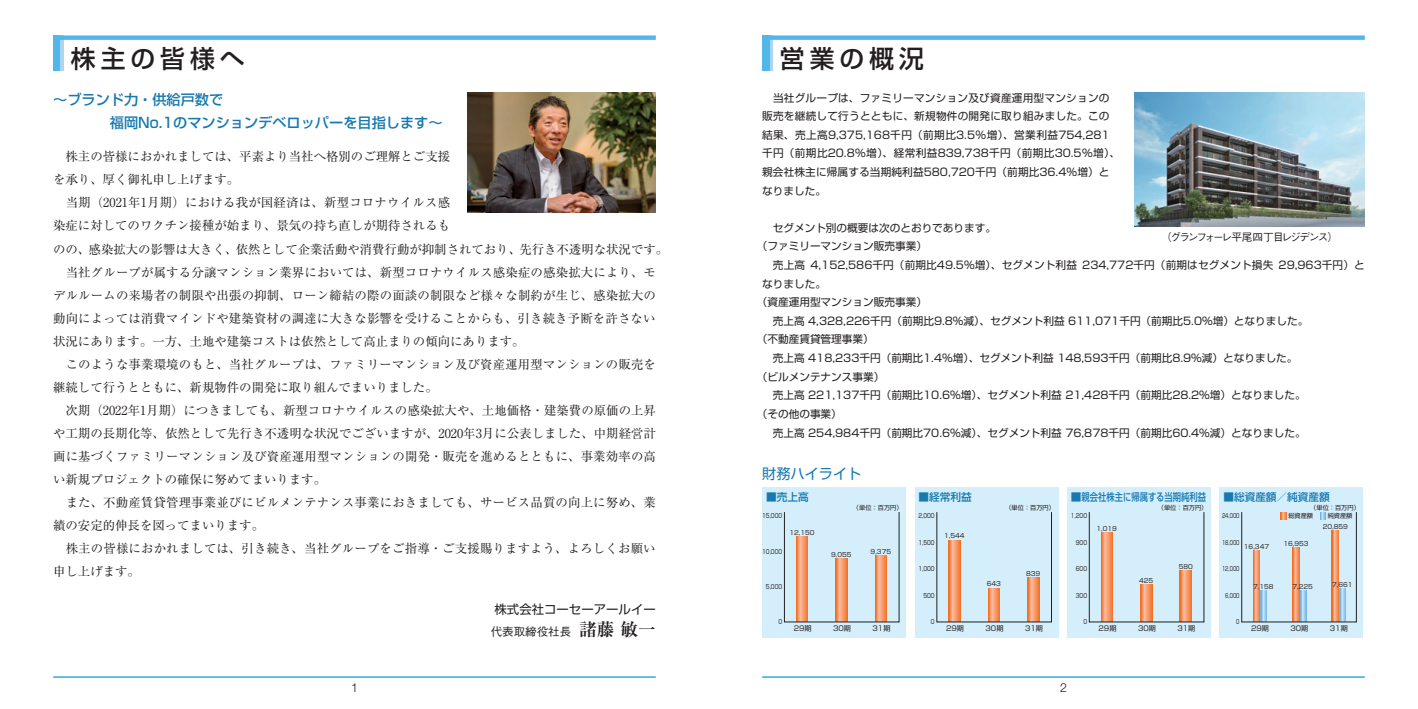
<style>
.page{position:relative;width:1418px;height:709px;background:#fff}
.page>*{position:absolute;margin:0;border:0;box-sizing:border-box;transform-origin:0 0}
.t1{font:500 24.75px "Shin Go Pr 5";letter-spacing:.2em;color:#231f20}
.t2{font:500 14.12px/23px "Shin Go Pr 5";color:#1779b0}
.t3{font:14.12px "Shin Go Pr 5";color:#1779b0}
.t4{font:12.38px/23px "Ryumin Pr 5";letter-spacing:.01em;color:#231f20}
.t5{font:12.38px "Shin Go Pr 5";color:#231f20}
.t6{font:300 12.38px "Helvetica Neue LT Std";color:#231f20}
.t7{font:500 11.5px "Gothic BBB Pr 5";color:#231f20}
.t8{font:10.62px "Shin Go Pr 5";color:#231f20}
.t9{font:10.62px/18.6px "Shin Go Pr 5";letter-spacing:.02em;color:#231f20}
.t10{font:500 10.62px "Shin Go Pr 5";color:#1779b0}
.t11{font:500 10.62px "Gothic BBB Pr 5";letter-spacing:-.155em;color:#231f20}
.t12{font:7.12px "Shin Go Pr 5";color:#231f20}
.t13{font:6.25px "Shin Go Pr 5";color:#231f20}
.t14{font:6.25px "Shin Go Pr 5";color:#231f20;scale:.8 1}
.t15{font:6.25px "Shin Go Pr 5";color:#231f20;scale:.7 1}
.s1{font-family:"Ryumin Pr 5";font-weight:700;font-size:17.75px}
</style>
<div class="page">
<hr style="left:53px;top:676px;width:603px;height:2px;background:#50b7e8">
<hr style="left:762px;top:676px;width:602px;height:2px;background:#50b7e8">
<div style="left:53px;top:35px;width:7px;height:36px;background:#50b7e8"></div>
<hr style="left:60px;top:35px;width:4px;height:36px;background:#aad6f2">
<div style="left:53px;top:35px;width:603px;height:5px;background:#50b7e8"></div>
<hr style="left:769px;top:35px;width:3px;height:36px;background:#aad6f2">
<div style="left:762px;top:35px;width:602px;height:5px;background:#50b7e8"></div>
<div style="left:762px;top:35px;width:7px;height:36px;background:#50b7e8"></div>
<div style="left:762px;top:487px;width:144px;height:151px;background:#d4effb"></div>
<div style="left:915px;top:487px;width:143px;height:151px;background:#d4effb"></div>
<div style="left:1067px;top:487px;width:143px;height:151px;background:#d4effb"></div>
<div style="left:1219px;top:487px;width:143px;height:151px;background:#d4effb"></div>
<svg style="left:948px;top:540px;width:12px;height:80px"></svg>
<svg style="left:1101px;top:532px;width:11px;height:88px"></svg>
<svg style="left:1259px;top:591px;width:7px;height:29px"></svg>
<svg style="left:1253px;top:550px;width:6px;height:70px"></svg>
<svg style="left:796px;top:536px;width:11px;height:84px"></svg>
<svg style="left:988px;top:588px;width:11px;height:32px"></svg>
<svg style="left:1140px;top:584px;width:12px;height:36px"></svg>
<svg style="left:1299px;top:590px;width:7px;height:30px"></svg>
<svg style="left:1292px;top:547px;width:7px;height:73px"></svg>
<svg style="left:835px;top:558px;width:12px;height:62px"></svg>
<svg style="left:1027px;top:577px;width:12px;height:43px"></svg>
<svg style="left:1179px;top:571px;width:12px;height:49px"></svg>
<svg style="left:1338px;top:588px;width:7px;height:32px"></svg>
<svg style="left:1331px;top:530px;width:7px;height:90px"></svg>
<svg style="left:875px;top:556px;width:11px;height:64px"></svg>
<svg style="left:1280px;top:514px;width:6px;height:5px"></svg>
<svg style="left:1320px;top:514px;width:5px;height:5px"></svg>
<img style="left:468px;top:92px;width:188px;height:121px">
<img style="left:1134px;top:92px;width:230px;height:135px">
<h1 class="t1" style="left:71px;top:38px;width:175px">株主の皆様へ</h1>
<h1 class="t1" style="left:780px;top:38px;width:145px">営業の概況</h1>
<p class="t9" style="left:762px;top:87px;width:359px">　当社グループは、ファミリーマンション及び資産運用型マンションの販売を継続して行うとともに、新規物件の開発に取り組みました。この結果、売上高9,375,168千円（前期比3.5％増）、営業利益754,281千円（前期比20.8％増）、経常利益839,738千円（前期比30.5％増）、親会社株主に帰属する当期純利益580,720千円（前期比36.4％増）となりました。</p>
<p class="t8" style="left:762px;top:219px;width:235px">　セグメント別の概要は次のとおりであります。</p>
<p class="t8" style="left:756px;top:238px;width:172px">（ファミリーマンション販売事業）</p>
<p class="t8" style="left:762px;top:256px;width:604px">　売上高 4,152,586千円（前期比49.5％増）、セグメント利益 234,772千円（前期はセグメント損失 29,963千円）と</p>
<p class="t8" style="left:762px;top:275px;width:65px">なりました。</p>
<p class="t8" style="left:756px;top:293px;width:172px">（資産運用型マンション販売事業）</p>
<p class="t8" style="left:762px;top:312px;width:547px">　売上高 4,328,226千円（前期比9.8％減）、セグメント利益 611,071千円（前期比5.0％増）となりました。</p>
<p class="t8" style="left:756px;top:331px;width:118px">（不動産賃貸管理事業）</p>
<p class="t8" style="left:762px;top:349px;width:537px">　売上高 418,233千円（前期比1.4％増）、セグメント利益 148,593千円（前期比8.9％減）となりました。</p>
<p class="t8" style="left:756px;top:368px;width:129px">（ビルメンテナンス事業）</p>
<p class="t8" style="left:762px;top:386px;width:545px">　売上高 221,137千円（前期比10.6％増）、セグメント利益 21,428千円（前期比28.2％増）となりました。</p>
<p class="t8" style="left:756px;top:405px;width:87px">（その他の事業）</p>
<p class="t8" style="left:762px;top:424px;width:545px">　売上高 254,984千円（前期比70.6％減）、セグメント利益 76,878千円（前期比60.4％減）となりました。</p>
<p class="t3" style="left:762px;top:462px;width:101px">財務ハイライト</p>
<p class="t2" style="left:53px;top:86px;width:391px">～ブランド力・供給戸数で<br>　　　　福岡No.1のマンションデベロッパーを目指します～</p>
<p class="t4" style="left:53px;top:144px;width:616px">　株主の皆様におかれましては、平素より当社へ格別のご理解とご支援<br>を承り、厚く御礼申し上げます。<br>　当期（2021年1月期）における我が国経済は、新型コロナウイルス感<br>染症に対してのワクチン接種が始まり、景気の持ち直しが期待されるも<br>のの、感染拡大の影響は大きく、依然として企業活動や消費行動が抑制されており、先行き不透明な状況です。　当社グループが属する分譲マンション業界においては、新型コロナウイルス感染症の感染拡大により、モデルルームの来場者の制限や出張の抑制、ローン締結の際の面談の制限など様々な制約が生じ、感染拡大の動向によっては消費マインドや建築資材の調達に大きな影響を受けることからも、引き続き予断を許さない状況にあります。一方、土地や建築コストは依然として高止まりの傾向にあります。<br>　このような事業環境のもと、当社グループは、ファミリーマンション及び資産運用型マンションの販売を継続して行うとともに、新規物件の開発に取り組んでまいりました。<br>　次期（2022年1月期）につきましても、新型コロナウイルスの感染拡大や、土地価格・建築費の原価の上昇や工期の長期化等、依然として先行き不透明な状況でございますが、2020年3月に公表しました、中期経営計画に基づくファミリーマンション及び資産運用型マンションの開発・販売を進めるとともに、事業効率の高い新規プロジェクトの確保に努めてまいります。<br>　また、不動産賃貸管理事業並びにビルメンテナンス事業におきましても、サービス品質の向上に努め、業績の安定的伸長を図ってまいります。<br>　株主の皆様におかれましては、引き続き、当社グループをご指導・ご支援賜りますよう、よろしくお願い申し上げます。</p>
<p class="t5" style="left:494px;top:599px;width:163px">株式会社コーセーアールイー</p>
<p class="t7" style="left:490px;top:622px;width:167px">代表取締役社長 <span class="s1">諸藤 敏一</span></p>
<p class="t11" style="left:1160px;top:228px;width:179px">（グランフォーレ平尾四丁目レジデンス）</p>
<p class="t10" style="left:766px;top:488px;width:44px">■売上高</p>
<p class="t10" style="left:918px;top:488px;width:55px">■経常利益</p>
<p class="t10" style="left:1070px;top:488px;width:137px">■親会社株主に帰属する当期純利益</p>
<p class="t10" style="left:1223px;top:488px;width:108px">■総資産額／純資産額</p>
<p class="t13" style="left:1288px;top:511px;width:26px">総資産額</p>
<p class="t13" style="left:1327px;top:510px;width:26px">純資産額</p>
<p class="t13" style="left:853px;top:503px;width:51px">（単位：百万円）</p>
<p class="t13" style="left:1005px;top:503px;width:51px">（単位：百万円）</p>
<p class="t13" style="left:1157px;top:503px;width:51px">（単位：百万円）</p>
<p class="t13" style="left:1310px;top:503px;width:51px">（単位：百万円）</p>
<p class="t14" style="left:1070px;top:511px;width:22px">1,200</p>
<p class="t14" style="left:1075px;top:537px;width:16px">900</p>
<p class="t14" style="left:1075px;top:563px;width:16px">600</p>
<p class="t15" style="left:1221px;top:563px;width:27px">12,000</p>
<p class="t15" style="left:1225px;top:590px;width:22px">6,000</p>
<p class="t15" style="left:1221px;top:511px;width:27px">24,000</p>
<p class="t14" style="left:918px;top:511px;width:22px">2,000</p>
<p class="t14" style="left:918px;top:537px;width:22px">1,500</p>
<p class="t14" style="left:918px;top:563px;width:22px">1,000</p>
<p class="t14" style="left:762px;top:511px;width:27px">15,000</p>
<p class="t13" style="left:1322px;top:521px;width:27px">20,859</p>
<p class="t13" style="left:1096px;top:523px;width:22px">1,019</p>
<p class="t13" style="left:789px;top:527px;width:27px">12,150</p>
<p class="t13" style="left:944px;top:531px;width:22px">1,544</p>
<p class="t15" style="left:1221px;top:537px;width:27px">18,000</p>
<p class="t13" style="left:1283px;top:538px;width:27px">16,953</p>
<p class="t13" style="left:1243px;top:541px;width:27px">16,347</p>
<p class="t14" style="left:762px;top:546px;width:27px">10,000</p>
<p class="t13" style="left:870px;top:547px;width:22px">9,375</p>
<p class="t13" style="left:831px;top:549px;width:22px">9,055</p>
<p class="t13" style="left:1178px;top:561px;width:16px">580</p>
<p class="t13" style="left:1026px;top:568px;width:16px">839</p>
<p class="t13" style="left:1139px;top:575px;width:16px">425</p>
<p class="t13" style="left:986px;top:578px;width:16px">643</p>
<p class="t13" style="left:1331px;top:579px;width:22px">7,661</p>
<p class="t13" style="left:1292px;top:581px;width:22px">7,225</p>
<p class="t14" style="left:766px;top:581px;width:22px">5,000</p>
<p class="t13" style="left:1253px;top:581px;width:22px">7,158</p>
<p class="t14" style="left:1075px;top:590px;width:16px">300</p>
<p class="t14" style="left:923px;top:590px;width:16px">500</p>
<p class="t14" style="left:1083px;top:616px;width:6px">0</p>
<p class="t15" style="left:1236px;top:616px;width:6px">0</p>
<p class="t14" style="left:778px;top:616px;width:6px">0</p>
<p class="t14" style="left:931px;top:616px;width:6px">0</p>
<p class="t12" style="left:793px;top:622px;width:19px">29期</p>
<p class="t12" style="left:946px;top:622px;width:19px">29期</p>
<p class="t12" style="left:1098px;top:622px;width:19px">29期</p>
<p class="t12" style="left:1250px;top:622px;width:19px">29期</p>
<p class="t12" style="left:833px;top:622px;width:19px">30期</p>
<p class="t12" style="left:985px;top:622px;width:19px">30期</p>
<p class="t12" style="left:1137px;top:622px;width:19px">30期</p>
<p class="t12" style="left:1290px;top:622px;width:19px">30期</p>
<p class="t12" style="left:872px;top:622px;width:19px">31期</p>
<p class="t12" style="left:1025px;top:622px;width:19px">31期</p>
<p class="t12" style="left:1177px;top:622px;width:19px">31期</p>
<p class="t12" style="left:1329px;top:622px;width:19px">31期</p>
<p class="t6" style="left:351px;top:680px;width:8px">1</p>
<p class="t6" style="left:1060px;top:680px;width:8px">2</p>
</div>
